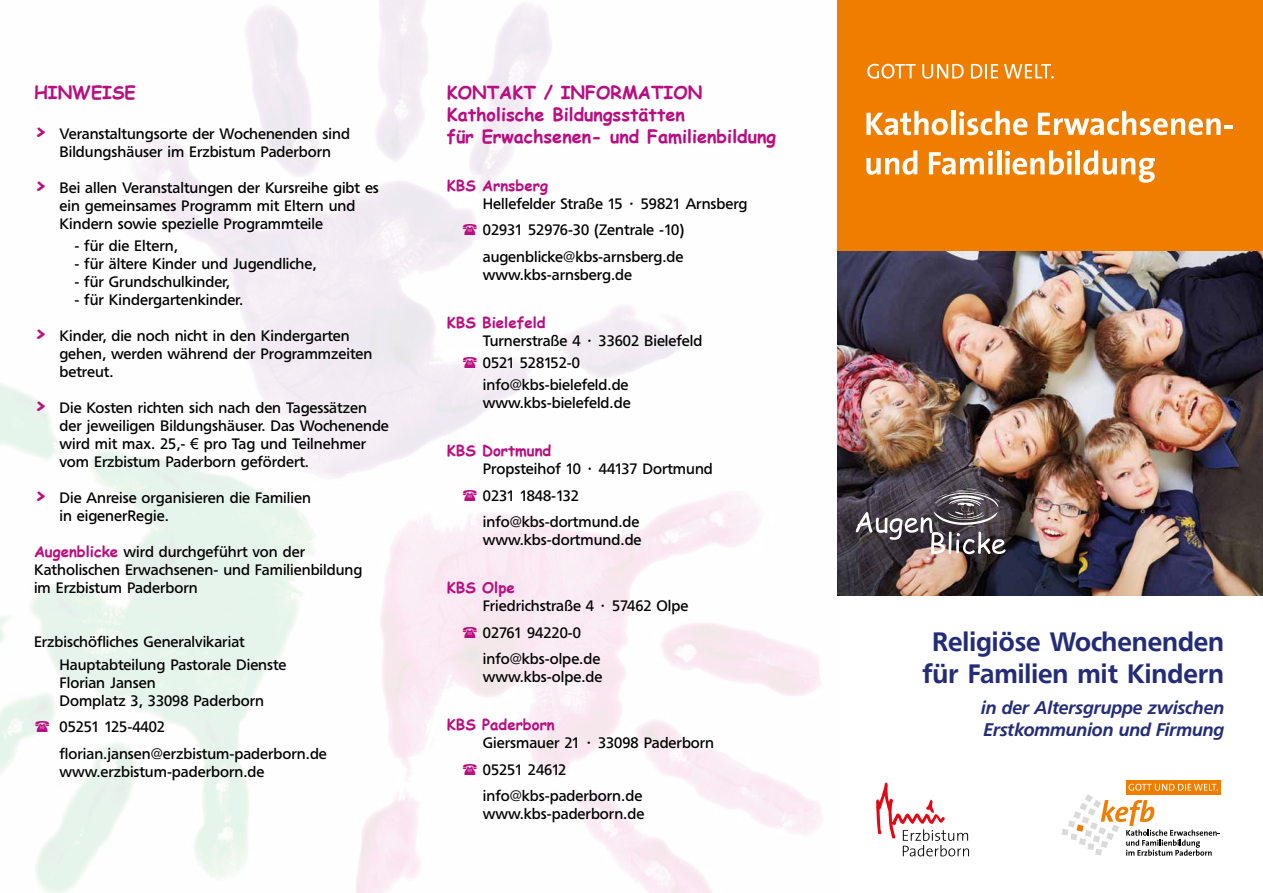
<style>
.page{position:relative;width:1263px;height:893px;background:#fff}
.page>*{position:absolute;margin:0;border:0;box-sizing:border-box;transform-origin:0 0}
.t1{font:500 26.4px/31.7px "Freeborn SB";color:#232c77;text-align:center}
.t2{font:18.15px/21.8px "Freeborn SB Med Ita";color:#232c77}
.t3{font:700 18px/21.6px "Comic Sans MS";color:#b80e80}
.t4{font:15px/18px "Freeborn SB";color:#000}
.t5{font:700 15px "Comic Sans MS";color:#b80e80}
.s1{font-family:"Comic Sans MS";font-weight:700;font-size:21px;color:#b80e80}
.s2{font-family:"Arial"}
.s3{font-family:"Comic Sans MS";font-weight:700;color:#b80e80}
</style>
<div class="page">
<img style="left:0;top:0;width:838px;height:893px">
<div style="left:838px;top:0;width:425px;height:256px;background:#ef7d00"></div>
<svg style="left:867px;top:64px;width:49px;height:15px"></svg>
<svg style="left:922px;top:64px;width:42px;height:15px"></svg>
<svg style="left:971px;top:64px;width:27px;height:14px"></svg>
<svg style="left:1004px;top:64px;width:50px;height:15px"></svg>
<svg style="left:866px;top:111px;width:82px;height:24px"></svg>
<hr style="left:951px;top:111px;width:4px;height:24px;background:#fff">
<svg style="left:959px;top:111px;width:68px;height:24px"></svg>
<svg style="left:1038px;top:111px;width:194px;height:24px"></svg>
<svg style="left:866px;top:150px;width:51px;height:25px"></svg>
<svg style="left:929px;top:151px;width:64px;height:24px"></svg>
<hr style="left:997px;top:150px;width:4px;height:24px;background:#fff">
<svg style="left:1005px;top:150px;width:67px;height:25px"></svg>
<hr style="left:1076px;top:150px;width:4px;height:24px;background:#fff">
<svg style="left:1083px;top:150px;width:72px;height:33px"></svg>
<svg style="left:876px;top:782px;width:93px;height:74px"></svg>
<svg style="left:1126px;top:780px;width:94px;height:4px"></svg>
<svg style="left:1062px;top:784px;width:158px;height:72px"></svg>
<img style="left:838px;top:252px;width:425px;height:343px">
<svg style="left:856px;top:489px;width:150px;height:65px;background:#635c62"></svg>
<svg style="left:35px;top:721px;width:14px;height:11px"></svg>
<svg style="left:463px;top:224px;width:14px;height:11px"></svg>
<svg style="left:463px;top:357px;width:14px;height:11px"></svg>
<svg style="left:463px;top:489px;width:14px;height:12px"></svg>
<svg style="left:463px;top:626px;width:14px;height:12px"></svg>
<svg style="left:463px;top:763px;width:14px;height:12px"></svg>
<p class="t3" style="left:34px;top:81px;width:103px">HINWEISE</p>
<p class="t4" style="left:34px;top:125px;width:317px;text-align:center"><span class="s1">&gt;</span> Veranstaltungsorte der Wochenenden sind<br>Bildungshäuser im Erzbistum Paderborn</p>
<p class="t4" style="left:60px;top:179px;width:321px;text-indent:-26px"><span class="s1">&gt;</span> Bei allen Veranstaltungen der Kursreihe gibt es ein gemeinsames Programm mit Eltern und<br>Kindern sowie spezielle Programmteile</p>
<p class="t4" style="left:74px;top:237px;width:105px">- für die Eltern,</p>
<p class="t4" style="left:74px;top:255px;width:244px">- für ältere Kinder und Jugendliche,</p>
<p class="t4" style="left:74px;top:273px;width:157px">- für Grundschulkinder,</p>
<p class="t4" style="left:74px;top:291px;width:170px">- für Kindergartenkinder.</p>
<p class="t4" style="left:60px;top:327px;width:314px;text-indent:-26px"><span class="s1">&gt;</span> Kinder, die noch nicht in den Kindergarten gehen, werden während der Programmzeiten betreut.</p>
<p class="t4" style="left:60px;top:399px;width:331px;text-indent:-26px"><span class="s1">&gt;</span> Die Kosten richten sich nach den Tagessätzen der jeweiligen Bildungshäuser. Das Wochenende wird mit max. 25,- <span class="s2">€</span> pro Tag und Teilnehmer vom Erzbistum Paderborn gefördert.</p>
<p class="t4" style="left:60px;top:489px;width:253px;text-indent:-26px"><span class="s1">&gt;</span> Die Anreise organisieren die Familien in eigenerRegie.</p>
<p class="t4" style="left:34px;top:543px;width:330px"><span class="s3">Augenblicke</span> wird durchgeführt von der<br>Katholischen Erwachsenen- und Familienbildung im Erzbistum Paderborn</p>
<p class="t4" style="left:60px;top:631px;width:228px;line-height:22.2px;text-indent:-26px">Erzbischöfliches Generalvikariat<br>Hauptabteilung Pastorale Dienste</p>
<p class="t4" style="left:60px;top:673px;width:206px">Florian Jansen<br>Domplatz 3, 33098 Paderborn</p>
<p class="t4" style="left:60px;top:714px;width:269px;line-height:26.5px">05251 125-4402 florian.jansen@erzbistum-paderborn.de</p>
<p class="t4" style="left:60px;top:762px;width:206px">www.erzbistum-paderborn.de</p>
<p class="t3" style="left:447px;top:81px;width:331px">KONTAKT / INFORMATION<br>Katholische Bildungsstätten<br>für Erwachsenen- und Familienbildung</p>
<p class="t5" style="left:447px;top:174px;width:103px">KBS Arnsberg</p>
<p class="t4" style="left:483px;top:190px;width:266px;line-height:26.5px">Hellefelder Straße 15 · 59821 Arnsberg<br>02931 52976-30 (Zentrale -10) augenblicke@kbs-arnsberg.de</p>
<p class="t4" style="left:483px;top:265px;width:151px">www.kbs-arnsberg.de</p>
<p class="t5" style="left:447px;top:311px;width:100px">KBS Bielefeld</p>
<p class="t4" style="left:483px;top:329px;width:221px;line-height:22.2px">Turnerstraße 4 · 33602 Bielefeld<br>0521 528152-0 info@kbs-bielefeld.de</p>
<p class="t4" style="left:483px;top:394px;width:149px">www.kbs-bielefeld.de</p>
<p class="t5" style="left:447px;top:440px;width:106px">KBS Dortmund</p>
<p class="t4" style="left:483px;top:456px;width:232px;line-height:26.5px">Propsteihof 10 · 44137 Dortmund<br>0231 1848-132 info@kbs-dortmund.de</p>
<p class="t4" style="left:483px;top:531px;width:160px">www.kbs-dortmund.de</p>
<p class="t5" style="left:447px;top:577px;width:70px">KBS Olpe</p>
<p class="t4" style="left:483px;top:593px;width:207px;line-height:26.5px">Friedrichstraße 4 · 57462 Olpe<br>02761 94220-0 info@kbs-olpe.de</p>
<p class="t4" style="left:483px;top:668px;width:121px">www.kbs-olpe.de</p>
<p class="t5" style="left:447px;top:714px;width:110px">KBS Paderborn</p>
<p class="t4" style="left:483px;top:730px;width:233px;line-height:26.5px">Giersmauer 21 · 33098 Paderborn<br>05251 24612 info@kbs-paderborn.de</p>
<p class="t4" style="left:483px;top:805px;width:163px">www.kbs-paderborn.de</p>
<h1 class="t1" style="left:922px;top:626px;width:303px">Religiöse Wochenenden für Familien mit Kindern</h1>
<p class="t2" style="left:981px;top:697px;width:244px">in der Altersgruppe zwischen<br>Erstkommunion und Firmung</p>
</div>
